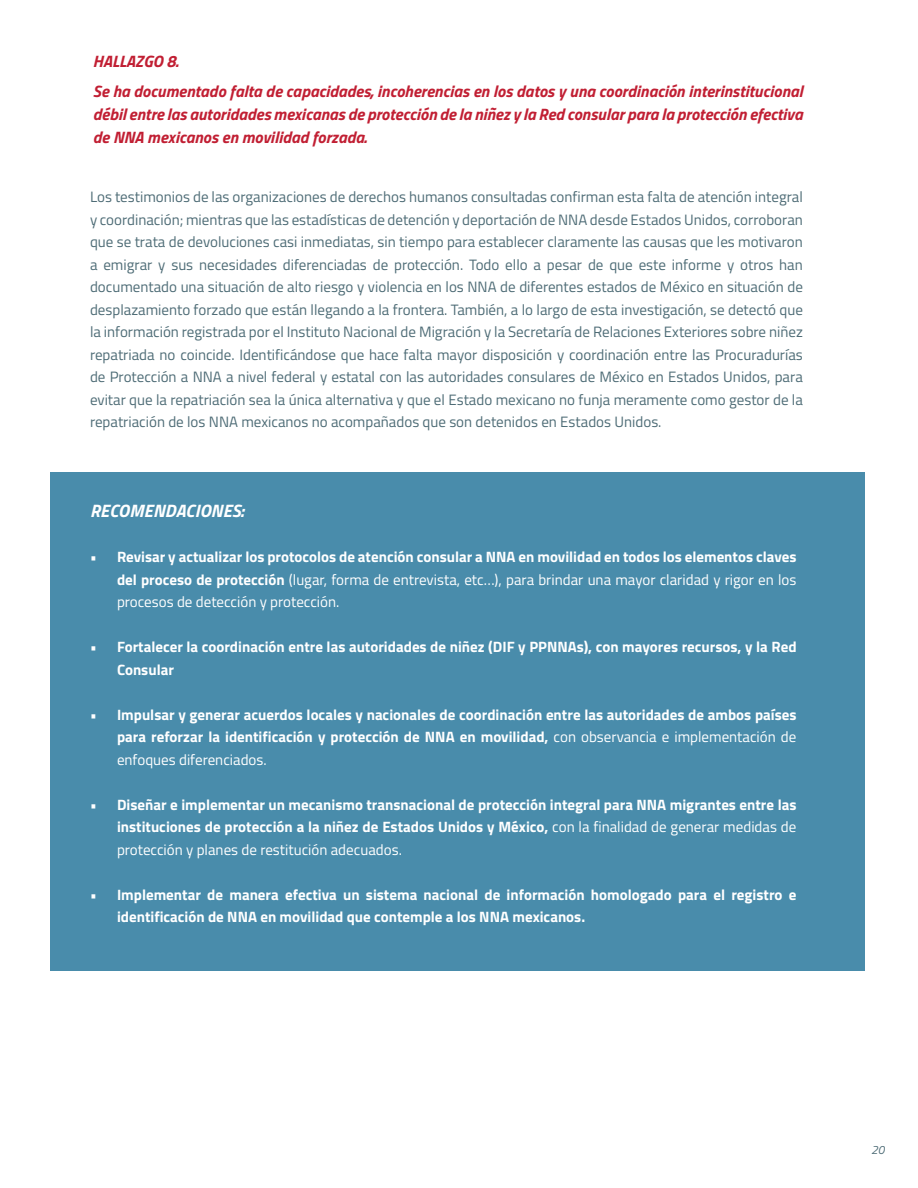
<style>
.page{position:relative;width:918px;height:1188px;background:#fff}
.page>*{position:absolute;margin:0;border:0;box-sizing:border-box;transform-origin:0 0}
.t1{font:italic 700 18px "Titillium";letter-spacing:.01em;color:#fff}
.t2{font:italic 700 16.5px/30px "Titillium";color:#c11f33}
.t3{font:15px/22.5px "Titillium";color:#4e6c76;text-align:justify}
.t4{font:700 15px/22.5px "Titillium";color:#fff;text-align:justify}
.t5{font:italic 12px "Titillium";color:#4e6c76}
.s1{font-weight:400}
</style>
<div class="page">
<div style="left:51px;top:472px;width:814px;height:499px;background:#498cab"></div>
<p class="t2" style="left:93px;top:46px;width:711px">HALLAZGO 8.<br>Se ha documentado falta de capacidades, incoherencias en los datos y una coordinación interinstitucional</p>
<p class="t2" style="left:93px;top:102px;width:711px;line-height:22.5px">débil entre las autoridades mexicanas de protección de la niñez y la Red consular para la protección efectiva de NNA mexicanos en movilidad forzada.</p>
<p class="t3" style="left:90px;top:185px;width:714px">Los testimonios de las organizaciones de derechos humanos consultadas confirman esta falta de atención integral y coordinación; mientras que las estadísticas de detención y deportación de NNA desde Estados Unidos, corroboran que se trata de devoluciones casi inmediatas, sin tiempo para establecer claramente las causas que les motivaron a emigrar y sus necesidades diferenciadas de protección. Todo ello a pesar de que este informe y otros han documentado una situación de alto riesgo y violencia en los NNA de diferentes estados de México en situación de desplazamiento forzado que están llegando a la frontera. También, a lo largo de esta investigación, se detectó que la información registrada por el Instituto Nacional de Migración y la Secretaría de Relaciones Exteriores sobre niñez repatriada no coincide. Identificándose que hace falta mayor disposición y coordinación entre las Procuradurías de Protección a NNA a nivel federal y estatal con las autoridades consulares de México en Estados Unidos, para evitar que la repatriación sea la única alternativa y que el Estado mexicano no funja meramente como gestor de la repatriación de los NNA mexicanos no acompañados que son detenidos en Estados Unidos.</p>
<p class="t1" style="left:90px;top:497px;width:155px">RECOMENDACIONES:</p>
<p class="t4" style="left:117px;top:545px;width:681px;text-indent:-27px">• Revisar y actualizar los protocolos de atención consular a NNA en movilidad en todos los elementos claves del proceso de protección <span class="s1">(lugar, forma de entrevista, etc…), para brindar una mayor claridad y rigor en los procesos de detección y protección.</span></p>
<p class="t4" style="left:117px;top:635px;width:681px;text-indent:-27px">• Fortalecer la coordinación entre las autoridades de niñez (DIF y PPNNAs), con mayores recursos, y la Red<br>Consular</p>
<p class="t4" style="left:117px;top:703px;width:681px;text-indent:-27px">• Impulsar y generar acuerdos locales y nacionales de coordinación entre las autoridades de ambos países para reforzar la identificación y protección de NNA en movilidad, <span class="s1">con observancia e implementación de enfoques diferenciados.</span></p>
<p class="t4" style="left:117px;top:793px;width:681px;text-indent:-27px">• Diseñar e implementar un mecanismo transnacional de protección integral para NNA migrantes entre las instituciones de protección a la niñez de Estados Unidos y México, <span class="s1">con la finalidad de generar medidas de protección y planes de restitución adecuados.</span></p>
<p class="t4" style="left:117px;top:883px;width:681px;text-indent:-27px">• Implementar de manera efectiva un sistema nacional de información homologado para el registro e identificación de NNA en movilidad que contemple a los NNA mexicanos.</p>
<p class="t5" style="left:871px;top:1141px;width:15px">20</p>
</div>
